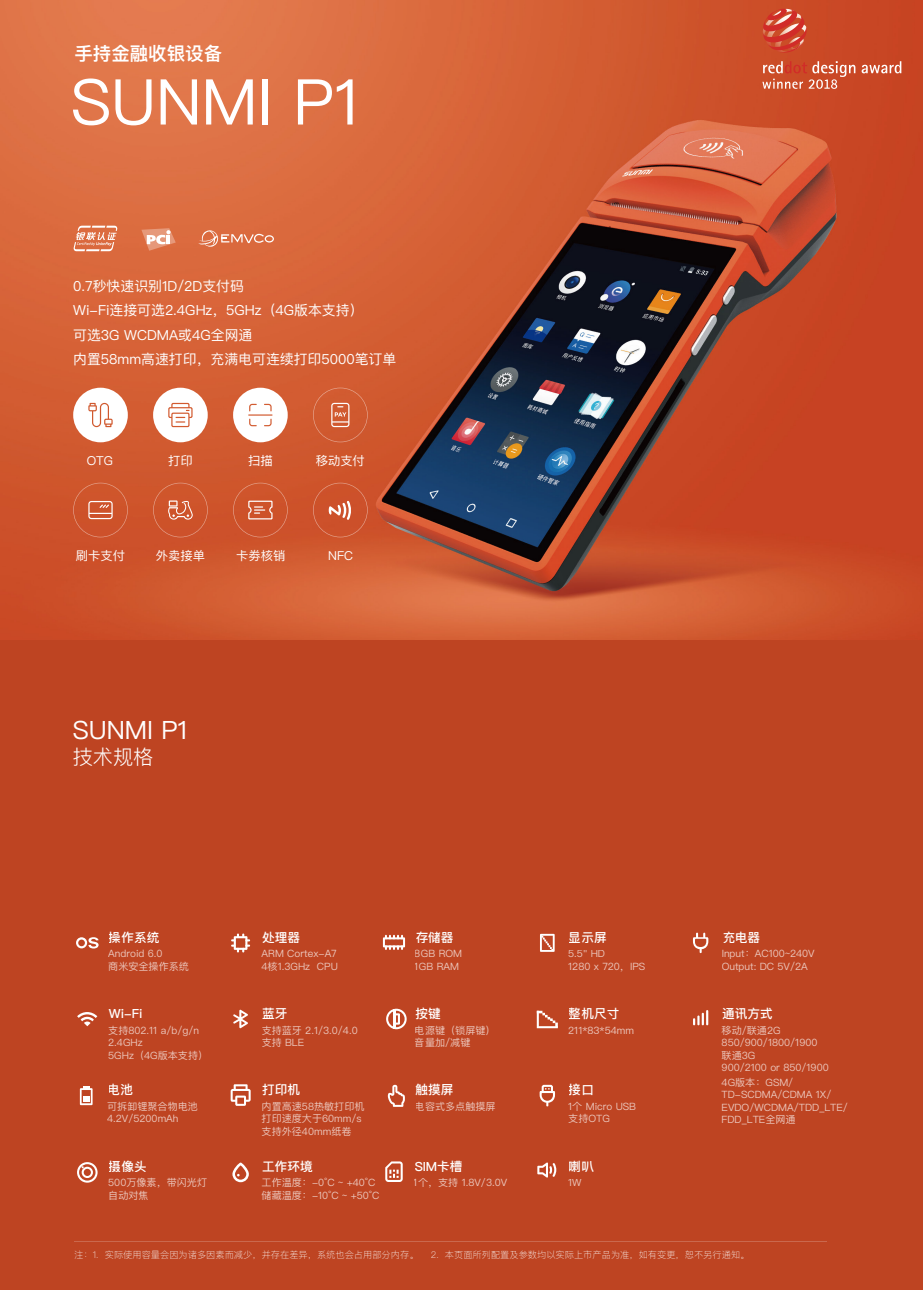
<style>
.page{position:relative;width:923px;height:1290px;background:#fff}
.page>*{position:absolute;margin:0;border:0;box-sizing:border-box;transform-origin:0 0}
.t1{font:63.18px "Ping Fang SC";color:#fff}
.t2{font:25.2px "Ping Fang SC";color:#fff}
.t3{font:300 20.12px "Ping Fang SC";color:#fff}
.t4{font:600 18.55px "Ping Fang SC";color:#fff}
.t5{font:13.83px/24.7px "Ping Fang SC";color:#fff}
.t6{font:500 12.6px "Ping Fang SC";color:#fff}
.t7{font:12.25px "Ping Fang SC";color:#fff}
.t8{font:10.15px/12.6px "Ping Fang SC";color:#fff}
.t9{font:100 9.28px "Ping Fang SC";color:#fff}
</style>
<div class="page">
<div style="left:0;top:639px;width:923px;height:651px;background:#be4422"></div>
<hr style="left:75px;top:1241px;width:752px;height:1px;background:#fff">
<svg style="left:540px;top:934px;width:14px;height:18px"></svg>
<svg style="left:233px;top:1010px;width:15px;height:18px"></svg>
<svg style="left:231px;top:933px;width:19px;height:19px"></svg>
<svg style="left:76px;top:937px;width:23px;height:11px"></svg>
<svg style="left:77px;top:1012px;width:21px;height:14px"></svg>
<svg style="left:383px;top:935px;width:22px;height:15px"></svg>
<svg style="left:693px;top:932px;width:15px;height:21px"></svg>
<svg style="left:537px;top:1162px;width:19px;height:15px"></svg>
<svg style="left:386px;top:1009px;width:21px;height:20px"></svg>
<svg style="left:80px;top:1086px;width:13px;height:19px"></svg>
<svg style="left:539px;top:1085px;width:16px;height:21px"></svg>
<svg style="left:537px;top:1011px;width:21px;height:17px"></svg>
<svg style="left:77px;top:1162px;width:21px;height:20px"></svg>
<svg style="left:232px;top:1162px;width:17px;height:20px"></svg>
<svg style="left:693px;top:1010px;width:15px;height:15px"></svg>
<svg style="left:231px;top:1084px;width:20px;height:22px"></svg>
<svg style="left:388px;top:1085px;width:17px;height:22px"></svg>
<svg style="left:385px;top:1161px;width:18px;height:21px"></svg>
<img style="left:0;top:0;width:923px;height:639px">
<svg style="left:74px;top:226px;width:43px;height:25px"></svg>
<svg style="left:141px;top:228px;width:35px;height:23px"></svg>
<svg style="left:198px;top:230px;width:76px;height:17px"></svg>
<div style="left:73px;top:388px;width:55px;height:54px;background:#fff;border-radius:50%"></div>
<svg style="left:88px;top:403px;width:25px;height:24px"></svg>
<svg style="left:313px;top:388px;width:55px;height:54px;background:#d3643c"></svg>
<svg style="left:73px;top:483px;width:55px;height:54px;background:#d05d37"></svg>
<div style="left:233px;top:388px;width:55px;height:54px;background:#fff;border-radius:50%"></div>
<div style="left:153px;top:388px;width:55px;height:54px;background:#fff;border-radius:50%"></div>
<svg style="left:168px;top:403px;width:24px;height:24px"></svg>
<svg style="left:153px;top:483px;width:55px;height:54px;background:#d05d37"></svg>
<svg style="left:233px;top:483px;width:55px;height:54px;background:#d05d37"></svg>
<svg style="left:313px;top:483px;width:55px;height:54px;background:#d05c37"></svg>
<svg style="left:248px;top:404px;width:24px;height:22px"></svg>
<svg style="left:763px;top:9px;width:43px;height:44px;background:#d3533f"></svg>
<svg style="left:861px;top:61px;width:40px;height:12px"></svg>
<svg style="left:762px;top:61px;width:93px;height:28px;background:#d4694d"></svg>
<h3 class="t4" style="left:74px;top:42px;width:149px">手持金融收银设备</h3>
<h1 class="t1" style="left:71px;top:63px;width:290px">SUNMI P1</h1>
<h3 class="t5" style="left:73px;top:273px;width:324px">0.7秒快速识别1D/2D支付码<br>Wi-Fi连接可选2.4GHz，5GHz（4G版本支持）<br>可选3G WCDMA或4G全网通<br>内置58mm高速打印，充满电可连续打印5000笔订单</h3>
<p class="t7" style="left:87px;top:453px;width:28px">OTG</p>
<p class="t7" style="left:316px;top:453px;width:51px">移动支付</p>
<p class="t7" style="left:168px;top:453px;width:26px">打印</p>
<p class="t7" style="left:248px;top:453px;width:26px">扫描</p>
<p class="t7" style="left:76px;top:548px;width:51px">刷卡支付</p>
<p class="t7" style="left:156px;top:548px;width:51px">外卖接单</p>
<p class="t7" style="left:236px;top:548px;width:51px">卡劵核销</p>
<p class="t7" style="left:328px;top:548px;width:26px">NFC</p>
<h2 class="t2" style="left:73px;top:715px;width:116px">SUNMI P1</h2>
<h3 class="t3" style="left:73px;top:744px;width:82px">技术规格</h3>
<p class="t6" style="left:109px;top:929px;width:52px">操作系统</p>
<p class="t8" style="left:108px;top:947px;width:82px">Android 6.0<br>商米安全操作系统</p>
<p class="t6" style="left:109px;top:1005px;width:35px">Wi-Fi</p>
<p class="t8" style="left:108px;top:1023px;width:101px">支持802.11 a/b/g/n<br>2.4GHz<br>5GHz（4G版本支持）</p>
<p class="t6" style="left:108px;top:1081px;width:27px">电池</p>
<p class="t8" style="left:107px;top:1099px;width:92px">可拆卸锂聚合物电池<br>4.2V/5200mAh</p>
<p class="t6" style="left:109px;top:1158px;width:39px">摄像头</p>
<p class="t8" style="left:108px;top:1176px;width:100px">500万像素，带闪光灯自动对焦</p>
<p class="t6" style="left:262px;top:929px;width:39px">处理器</p>
<p class="t8" style="left:262px;top:947px;width:78px">ARM Cortex-A7<br>4核1.3GHz CPU</p>
<p class="t6" style="left:262px;top:1005px;width:27px">蓝牙</p>
<p class="t8" style="left:262px;top:1023px;width:98px">支持蓝牙 2.1/3.0/4.0支持 BLE</p>
<p class="t6" style="left:262px;top:1081px;width:39px">打印机</p>
<p class="t8" style="left:262px;top:1099px;width:104px">内置高速58热敏打印机打印速度大于60mm/s支持外径40mm纸卷</p>
<p class="t6" style="left:262px;top:1158px;width:52px">工作环境</p>
<p class="t8" style="left:262px;top:1176px;width:119px">工作温度：-0°C ~ +40°C储藏温度：-10°C ~ +50°C</p>
<p class="t6" style="left:415px;top:929px;width:39px">存储器</p>
<p class="t8" style="left:415px;top:947px;width:49px">8GB ROM<br>1GB RAM</p>
<p class="t6" style="left:415px;top:1005px;width:27px">按键</p>
<p class="t8" style="left:415px;top:1023px;width:82px">电源键（锁屏键）音量加/减键</p>
<p class="t6" style="left:415px;top:1081px;width:39px">触摸屏</p>
<p class="t8" style="left:415px;top:1099px;width:82px">电容式多点触摸屏</p>
<p class="t6" style="left:414px;top:1158px;width:49px">SIM卡槽</p>
<p class="t8" style="left:414px;top:1176px;width:95px">1个，支持 1.8V/3.0V</p>
<p class="t6" style="left:569px;top:929px;width:39px">显示屏</p>
<p class="t8" style="left:568px;top:947px;width:79px">5.5" HD<br>1280 x 720，IPS</p>
<p class="t6" style="left:569px;top:1005px;width:52px">整机尺寸</p>
<p class="t8" style="left:568px;top:1023px;width:67px">211*83*54mm</p>
<p class="t6" style="left:569px;top:1081px;width:27px">接口</p>
<p class="t8" style="left:568px;top:1099px;width:69px">1个 Micro USB支持OTG</p>
<p class="t6" style="left:569px;top:1158px;width:27px">喇叭</p>
<p class="t8" style="left:568px;top:1176px;width:15px">1W</p>
<p class="t6" style="left:722px;top:929px;width:39px">充电器</p>
<p class="t8" style="left:721px;top:947px;width:95px">Input：AC100~240V<br>Output: DC 5V/2A</p>
<p class="t6" style="left:722px;top:1005px;width:52px">通讯方式</p>
<p class="t8" style="left:721px;top:1023px;width:109px">移动/联通2G<br>850/900/1800/1900联通3G<br>900/2100 or 850/1900</p>
<p class="t8" style="left:721px;top:1075px;width:128px">4G版本：GSM/<br>TD-SCDMA/CDMA 1X/<br>EVDO/WCDMA/TDD_LTE/<br>FDD_LTE全网通</p>
<p class="t9" style="left:74px;top:1248px;width:346px">注：1. 实际使用容量会因为诸多因素而减少，并存在差异，系统也会占用部分内存。</p>
<p class="t9" style="left:431px;top:1248px;width:320px">2. 本页面所列配置及参数均以实际上市产品为准，如有变更，恕不另行通知。</p>
</div>
